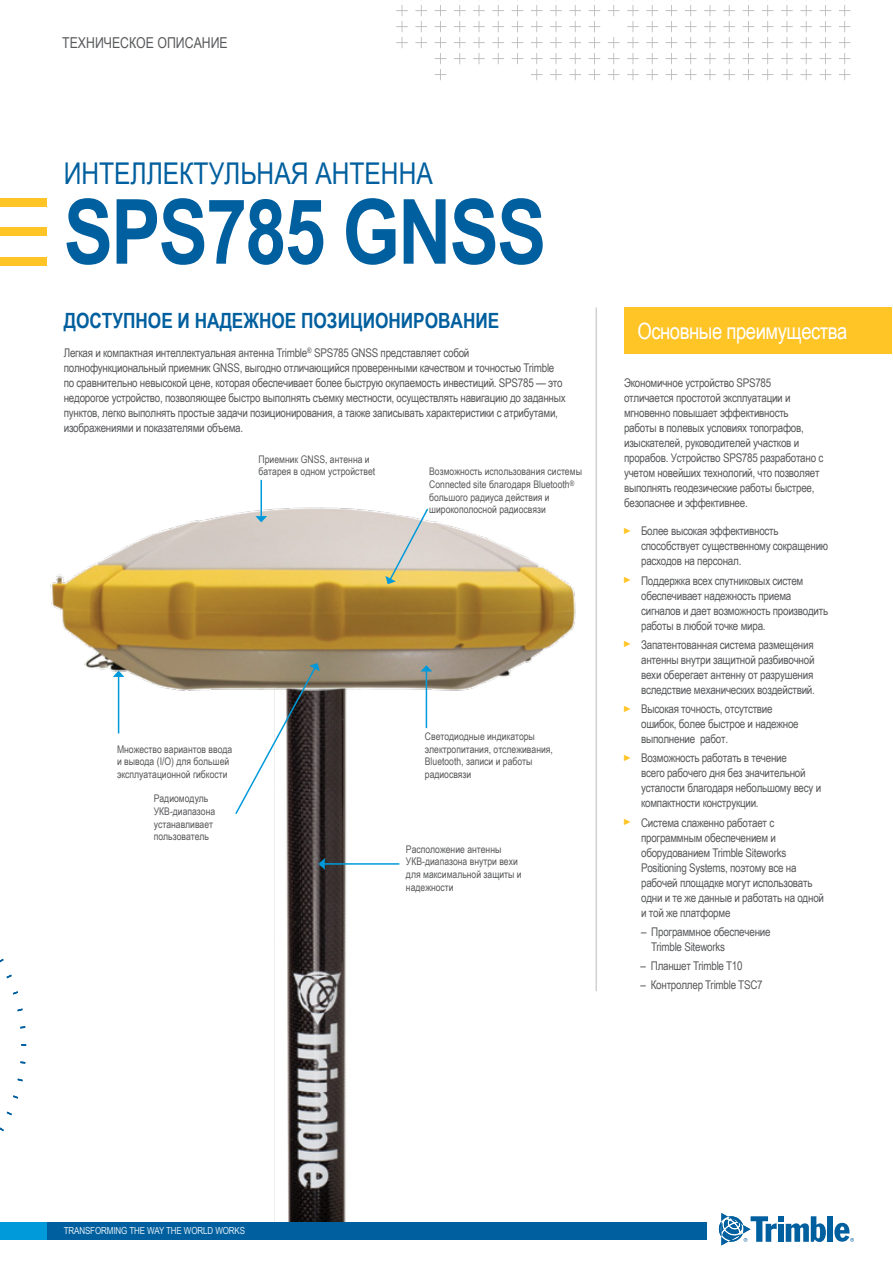
<style>
.page{position:relative;width:893px;height:1263px;background:#fff}
.page>*{position:absolute;margin:0;border:0;box-sizing:border-box;transform-origin:0 0}
.t1{font:700 90px "Arial Narrow";letter-spacing:-.02em;color:#005f9e}
.t2{font:30px "Arial Narrow";color:#005f9e}
.t3{font:22.5px "Arial Narrow";letter-spacing:-.02em;color:#fff}
.t4{font:700 21px "Arial Narrow";color:#005f9e}
.t5{font:15px "Arial Narrow";color:#58595b}
.t6{font:12px/15px "Arial Narrow";letter-spacing:-.02em;color:#58595b}
.t7{font:10.5px/12.6px "Arial Narrow";color:#58595b}
.t8{font:9.75px "Arial Narrow";letter-spacing:-.01em;color:#fff}
.s1{font-size:9px;color:#ffc425}
</style>
<div class="page">
<svg style="left:396px;top:0;width:454px;height:80px"></svg>
<div style="left:624px;top:307px;width:267px;height:47px;background:#ffc425"></div>
<hr style="left:595px;top:307px;width:2px;height:684px;background:#d2d1d1">
<svg style="left:20px;top:1061px;width:5px;height:3px"></svg>
<svg style="left:17px;top:1078px;width:6px;height:3px"></svg>
<svg style="left:13px;top:1095px;width:5px;height:4px"></svg>
<svg style="left:7px;top:1111px;width:5px;height:4px"></svg>
<svg style="left:6px;top:974px;width:6px;height:4px"></svg>
<svg style="left:13px;top:991px;width:5px;height:4px"></svg>
<svg style="left:17px;top:1008px;width:6px;height:3px"></svg>
<svg style="left:20px;top:1026px;width:5px;height:3px"></svg>
<div style="left:0;top:198px;width:46px;height:9px;background:#ffc425"></div>
<div style="left:0;top:228px;width:46px;height:8px;background:#ffc425"></div>
<div style="left:0;top:257px;width:46px;height:8px;background:#ffc425"></div>
<img style="left:274px;top:702px;width:73px;height:520px">
<img style="left:50px;top:478px;width:546px;height:224px">
<svg style="left:385px;top:507px;width:45px;height:77px"></svg>
<svg style="left:234px;top:663px;width:86px;height:153px"></svg>
<hr style="left:260px;top:480px;width:2px;height:37px;background:#009ada">
<svg style="left:255px;top:516px;width:12px;height:6px"></svg>
<hr style="left:426px;top:671px;width:1px;height:57px;background:#009ada">
<svg style="left:421px;top:665px;width:11px;height:6px"></svg>
<hr style="left:118px;top:676px;width:1px;height:57px;background:#009ada">
<svg style="left:113px;top:671px;width:11px;height:6px"></svg>
<hr style="left:324px;top:863px;width:75px;height:2px;background:#009ada">
<svg style="left:318px;top:858px;width:7px;height:12px"></svg>
<div style="left:827px;top:1216px;width:6px;height:26px;background:#005f9e"></div>
<svg style="left:719px;top:1213px;width:107px;height:32px"></svg>
<svg style="left:834px;top:1223px;width:20px;height:19px"></svg>
<div style="left:0;top:1222px;width:704px;height:17px;background:#009ada"></div>
<div style="left:47px;top:1222px;width:659px;height:17px;background:#005f9e"></div>
<p class="t5" style="left:62px;top:31px;width:167px">ТЕХНИЧЕСКОЕ ОПИСАНИЕ</p>
<h2 class="t2" style="left:64px;top:152px;width:371px">ИНТЕЛЛЕКТУЛЬНАЯ АНТЕННА</h2>
<h1 class="t1" style="left:64px;top:164px;width:484px">SPS785 GNSS</h1>
<h3 class="t4" style="left:64px;top:305px;width:437px">ДОСТУПНОЕ И НАДЕЖНОЕ ПОЗИЦИОНИРОВАНИЕ</h3>
<p class="t6" style="left:64px;top:344px;width:504px">Легкая и компактная интеллектуальная антенна Trimble<sup>®</sup> SPS785 GNSS представляет собой полнофункциональный приемник GNSS, выгодно отличающийся проверенными качеством и точностью Trimble по сравнительно невысокой цене, которая обеспечивает более быструю окупаемость инвестиций. SPS785 — это недорогое устройство, позволяющее быстро выполнять съемку местности, осуществлять навигацию до заданных пунктов, легко выполнять простые задачи позиционирования, а также записывать характеристики с атрибутами, изображениями и показателями объема.</p>
<p class="t7" style="left:259px;top:452px;width:118px">Приемник GNSS, антенна и батарея в одном устройствеt</p>
<p class="t7" style="left:429px;top:465px;width:154px">Возможность использования системы<br>Connected site благодаря Bluetooth<sup>® </sup>большого радиуса действия и широкополосной радиосвязи</p>
<p class="t7" style="left:117px;top:742px;width:117px">Множество вариантов ввода и вывода (I/O) для большей эксплуатационной гибкости</p>
<p class="t7" style="left:154px;top:792px;width:63px">Радиомодуль<br>УКВ-диапазона устанавливает пользователь</p>
<p class="t7" style="left:425px;top:730px;width:130px">Светодиодные индикаторы электропитания, отслеживания,<br>Bluetooth, записи и работы радиосвязи</p>
<p class="t7" style="left:406px;top:842px;width:117px">Расположение антенны<br>УКВ-диапазона внутри вехи для максимальной защиты и надежности</p>
<h3 class="t3" style="left:637px;top:315px;width:212px">Основные преимущества</h3>
<p class="t6" style="left:624px;top:375px;width:201px">Экономичное устройство SPS785 отличается простотой эксплуатации и мгновенно повышает эффективность работы в полевых условиях топографов, изыскателей, руководителей участков и прорабов. Устройство SPS785 разработано с учетом новейших технологий, что позволяет выполнять геодезические работы быстрее, безопаснее и эффективнее.</p>
<p class="t6" style="left:641px;top:523px;width:189px;text-indent:-17px"><span class="s1">►</span> Более высокая эффективность способствует существенному сокращению расходов на персонал.</p>
<p class="t6" style="left:641px;top:572px;width:189px;text-indent:-17px"><span class="s1">►</span> Поддержка всех спутниковых систем обеспечивает надежность приема сигналов и дает возможность производить работы в любой точке мира.</p>
<p class="t6" style="left:641px;top:637px;width:175px;text-indent:-17px"><span class="s1">►</span> Запатентованная система размещения антенны внутри защитной разбивочной вехи оберегает антенну от разрушения вследствие механических воздействий.</p>
<p class="t6" style="left:641px;top:701px;width:159px;text-indent:-17px"><span class="s1">►</span> Высокая точность, отсутствие ошибок, более быстрое и надежное выполнение работ.</p>
<p class="t6" style="left:641px;top:750px;width:182px;text-indent:-17px"><span class="s1">►</span> Возможность работать в течение<br>всего рабочего дня без значительной усталости благодаря небольшому весу и компактности конструкции.</p>
<p class="t6" style="left:641px;top:814px;width:184px;text-indent:-17px"><span class="s1">►</span> Система слаженно работает с программным обеспечением и оборудованием Trimble Siteworks<br>Positioning Systems, поэтому все на рабочей площадке могут использовать одни и те же данные и работать на одной и той же платформе</p>
<p class="t6" style="left:651px;top:924px;width:121px;text-indent:-10px">– Программное обеспечение<br>Trimble Siteworks</p>
<p class="t6" style="left:641px;top:958px;width:104px">– Планшет Trimble T10</p>
<p class="t6" style="left:641px;top:977px;width:124px">– Контроллер Trimble TSC7</p>
<p class="t8" style="left:64px;top:1223px;width:183px">TRANSFORMING THE WAY THE WORLD WORKS</p>
</div>
